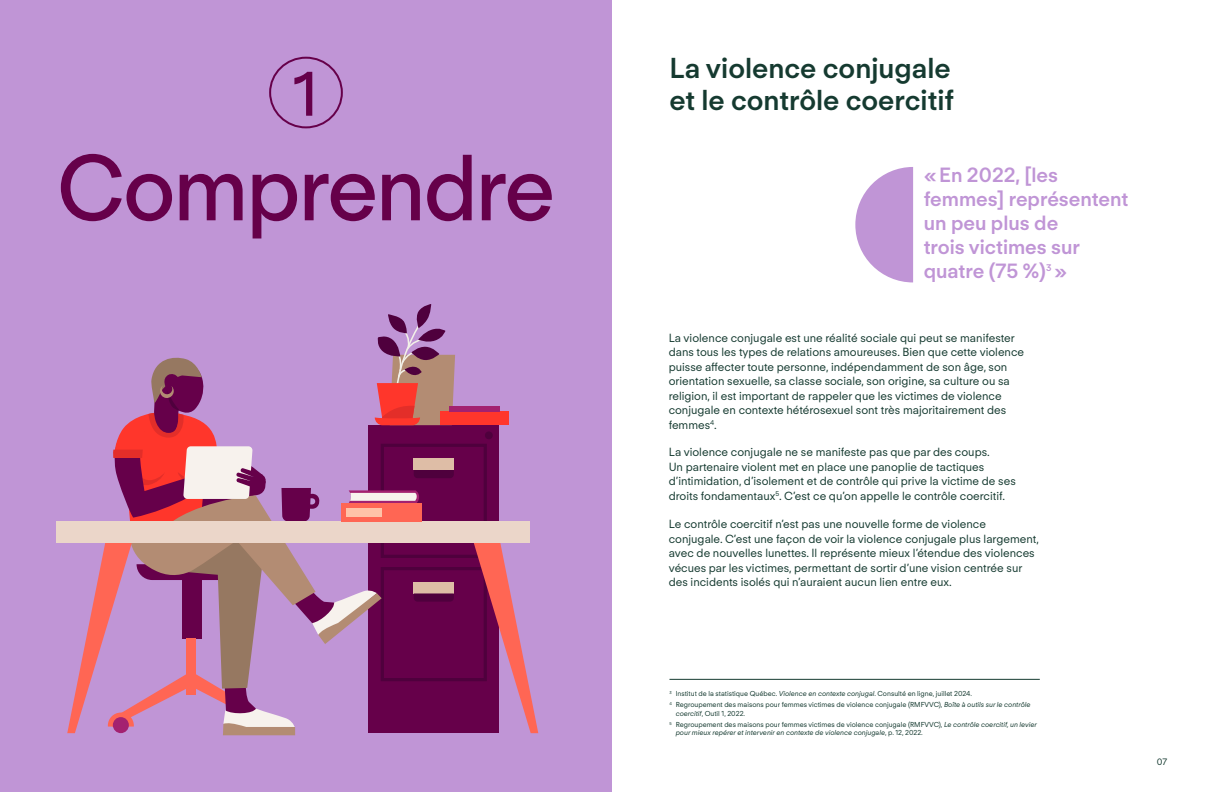
<style>
.page{position:relative;width:1224px;height:792px;background:#fff}
.page>*{position:absolute;margin:0;border:0;box-sizing:border-box;transform-origin:0 0}
.titre{font:500 91px "FT Regola Neue";letter-spacing:-.03em;color:#66004a}
.annexe-titre{font:500 61px "FT Regola Neue";color:#66004a}
.Inter1{font:600 28px/32px "FT Regola Neue";color:#153a30}
.citation{font:600 20px/24px "FT Regola Neue";color:#c095d6}
.texte1er_margin-bottom-m{font:11.5px/14.5px "FT Regola Neue";color:#153a30}
.t1{font:9px "FT Regola Neue";color:#153a30}
.notes{font:italic 7px/8.4px "FT Regola Neue";color:#153a30}
.notes-2{font:7px/8.4px "FT Regola Neue";color:#153a30}
.notes_filet_margin-bottom-s{font:7px "FT Regola Neue";color:#153a30}
.s1{font-style:italic}
.s2{font-style:normal}
</style>
<div class="page">
<div style="left:0;top:0;width:612px;height:792px;background:#c095d6"></div>
<hr style="left:669px;top:679px;width:371px;height:1px;background:#153a30">
<svg style="left:855px;top:167px;width:58px;height:115px"></svg>
<div style="left:57px;top:521px;width:473px;height:22px;background:#ebd6c9"></div>
<svg style="left:67px;top:304px;width:471px;height:431px"></svg>
<div style="left:269px;top:57px;width:74px;height:71px;border:2px solid #66004a;border-radius:50%"></div>
<p class="annexe-titre" style="left:293px;top:49px;width:27px">1</p>
<p class="titre" style="left:57px;top:121px;width:500px">Comprendre</p>
<p class="Inter1" style="left:669px;top:50px;width:286px">La violence conjugale et le contrôle coercitif</p>
<p class="citation" style="left:924px;top:162px;width:206px">« En 2022, [les femmes] représentent un peu plus de<br>trois victimes sur quatre (75 %)<sup>3</sup> »</p>
<p class="texte1er_margin-bottom-m" style="left:669px;top:330px;width:357px">La violence conjugale est une réalité sociale qui peut se manifester dans tous les types de relations amoureuses. Bien que cette violence puisse affecter toute personne, indépendamment de son âge, son orientation sexuelle, sa classe sociale, son origine, sa culture ou sa religion, il est important de rappeler que les victimes de violence conjugale en contexte hétérosexuel sont très majoritairement des femmes<sup>4</sup>.</p>
<p class="texte1er_margin-bottom-m" style="left:669px;top:445px;width:349px">La violence conjugale ne se manifeste pas que par des coups.<br>Un partenaire violent met en place une panoplie de tactiques d’intimidation, d’isolement et de contrôle qui prive la victime de ses droits fondamentaux<sup>5</sup>. C’est ce qu’on appelle le contrôle coercitif.</p>
<p class="texte1er_margin-bottom-m" style="left:669px;top:516px;width:372px">Le contrôle coercitif n’est pas une nouvelle forme de violence conjugale. C’est une façon de voir la violence conjugale plus largement, avec de nouvelles lunettes. Il représente mieux l’étendue des violences vécues par les victimes, permettant de sortir d’une vision centrée sur des incidents isolés qui n’auraient aucun lien entre eux.</p>
<p class="notes_filet_margin-bottom-s" style="left:669px;top:688px;width:304px"><sup>3</sup> Institut de la statistique Québec. <span class="s1">Violence en contexte conjugal</span>. Consulté en ligne, juillet 2024.</p>
<p class="notes-2" style="left:676px;top:700px;width:356px;text-indent:-6px"><sup>4</sup> Regroupement des maisons pour femmes victimes de violence conjugale (RMFVVC), <span class="s1">Boîte à outils sur le contrôle coercitif</span>, Outil 1, 2022.</p>
<p class="notes" style="left:676px;top:720px;width:363px;text-indent:-6px"><sup>5</sup> <span class="s2">Regroupement des maisons pour femmes victimes de violence conjugale (RMFVVC),</span> Le contrôle coercitif, un levier pour mieux repérer et intervenir en contexte de violence conjugale<span class="s2">, p. 12, 2022.</span></p>
<p class="t1" style="left:1157px;top:755px;width:12px">07</p>
</div>
